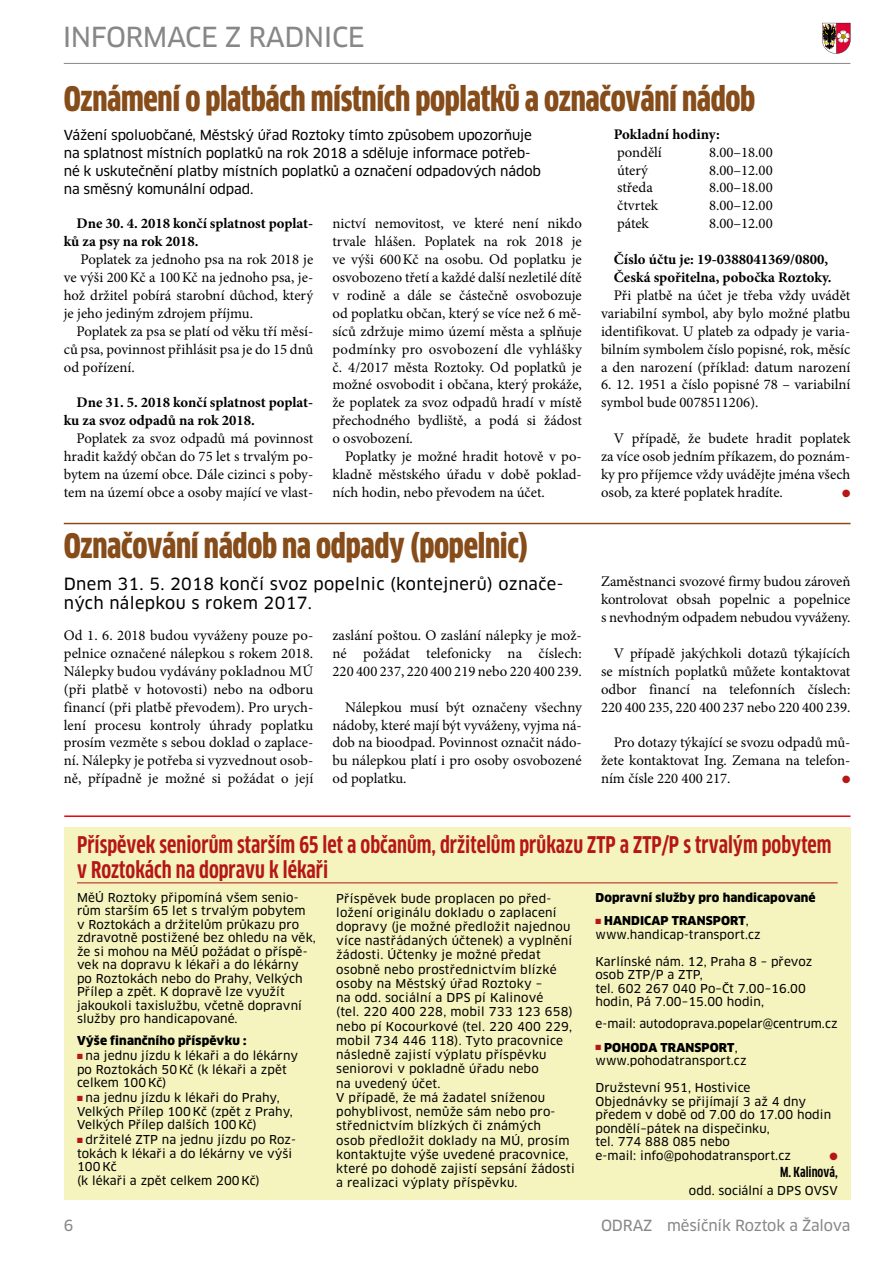
<style>
.page{position:relative;width:893px;height:1263px;background:#fff}
.page>*{position:absolute;margin:0;border:0;box-sizing:border-box;transform-origin:0 0}
.t1{font:900 33px "Clan Cond CELF";letter-spacing:-.01em;color:#864c1a}
.t2{font:27px "Clan CE News";letter-spacing:-.02em;color:#878787}
.t3{font:700 22.5px/25.5px "Clan Cond CELF";color:#b61615}
.t4{font:16.5px/19.8px "Clan CE News";letter-spacing:.02em;color:#000}
.t5{font:15px "Clan CE News";letter-spacing:-.01em;color:#878787}
.t6{font:14.7px/17.9px "Minion Pro";color:#000;text-align:justify}
.t7{font:700 14.7px/17.9px "Minion Pro";color:#000}
.t8{font:13.5px/18px "Clan CE News";letter-spacing:-.01em;color:#000}
.t9{font:700 13.5px "Clan Cond CELF";color:#000}
.t10{font:12px/13.5px "Clan CE News";letter-spacing:.01em;color:#000}
.t11{font:900 12px "Clan CE";letter-spacing:.01em;color:#000}
.t12{font:10.5px "Zapf Dingbats ITC";color:#b61615}
.s1{color:#b61615}
.s2{font-family:"Clan CE News";font-weight:400}
</style>
<div class="page">
<svg style="left:822px;top:23px;width:28px;height:31px"></svg>
<hr style="left:836px;top:23px;width:1px;height:30px;background:#000">
<hr style="left:64px;top:63px;width:786px;height:1px;background:#878787">
<hr style="left:64px;top:523px;width:786px;height:1px;background:#864c1a">
<div style="left:64px;top:827px;width:786px;height:372px;background:#f5f4bf"></div>
<hr style="left:77px;top:882px;width:761px;height:1px;background:#b61615">
<hr style="left:64px;top:815px;width:786px;height:2px;background:#e30613">
<h2 class="t2" style="left:63px;top:20px;width:303px">INFORMACE Z RADNICE</h2>
<h1 class="t1" style="left:64px;top:78px;width:693px">Oznámení o platbách místních poplatků a označování nádob</h1>
<p class="t8" style="left:64px;top:126px;width:479px">Vážení spoluobčané, Městský úřad Roztoky tímto způsobem upozorňuje na splatnost místních poplatků na rok 2018 a sděluje informace potřeb&shy;né k uskutečnění platby místních poplatků a označení odpadových nádob na směsný komunální odpad.</p>
<p class="t7" style="left:64px;top:214px;width:251px;text-indent:13px">Dne 30. 4. 2018 končí splatnost poplat&shy;ků za psy na rok 2018.</p>
<p class="t6" style="left:64px;top:251px;width:251px;text-indent:17px">Poplatek za jednoho psa na rok 2018 je ve výši 200Kč a 100Kč na jednoho psa, je&shy;hož držitel pobírá starobní důchod, který je jeho jediným zdrojem příjmu.</p>
<p class="t6" style="left:64px;top:322px;width:251px;text-indent:13px">Poplatek za psa se platí od věku tří měsí&shy;ců psa, povinnost přihlásit psa je do 15 dnů od pořízení.</p>
<p class="t7" style="left:64px;top:393px;width:251px;text-indent:13px">Dne 31. 5. 2018 končí splatnost poplat&shy;ku za svoz odpadů na rok 2018.</p>
<p class="t6" style="left:64px;top:430px;width:251px;text-indent:13px">Poplatek za svoz odpadů má povinnost hradit každý občan do 75 let s trvalým po&shy;bytem na území obce. Dále cizinci s poby&shy;tem na území obce a osoby mající ve vlast-</p>
<p class="t6" style="left:332px;top:215px;width:251px">nictví nemovitost, ve které není nikdo trvale hlášen. Poplatek na rok 2018 je ve výši 600Kč na osobu. Od poplatku je osvobozeno třetí a každé další nezletilé dítě v rodině a dále se částečně osvobozuje od poplatku občan, který se více než 6 mě&shy;síců zdržuje mimo území města a splňuje podmínky pro osvobození dle vyhlášky č. 4/2017 města Roztoky. Od poplatků je možné osvobodit i občana, který prokáže, že poplatek za svoz odpadů hradí v místě přechodného bydliště, a podá si žádost o osvobození.</p>
<p class="t6" style="left:332px;top:447px;width:251px;text-indent:13px">Poplatky je možné hradit hotově v po&shy;kladně městského úřadu v době poklad&shy;ních hodin, nebo převodem na účet.</p>
<h1 class="t1" style="left:64px;top:526px;width:466px">Označování nádob na odpady (popelnic)</h1>
<p class="t4" style="left:64px;top:574px;width:501px">Dnem 31. 5. 2018 končí svoz popelnic (kontejnerů) označe&shy;ných nálepkou s rokem 2017.</p>
<p class="t6" style="left:64px;top:626px;width:251px">Od 1. 6. 2018 budou vyváženy pouze po&shy;pelnice označené nálepkou s rokem 2018.<br>Nálepky budou vydávány pokladnou MÚ (při platbě v hotovosti) nebo na odboru financí (při platbě převodem). Pro urych&shy;lení procesu kontroly úhrady poplatku prosím vezměte s sebou doklad o zaplace&shy;ní. Nálepky je potřeba si vyzvednout osob&shy;ně, případně je možné si požádat o její</p>
<p class="t6" style="left:332px;top:626px;width:251px">zaslání poštou. O zaslání nálepky je mož&shy;né požádat telefonicky na číslech:<br>220 400 237, 220 400 219 nebo 220 400 239.</p>
<p class="t6" style="left:332px;top:698px;width:251px;text-indent:13px">Nálepkou musí být označeny všechny nádoby, které mají být vyváženy, vyjma ná&shy;dob na bioodpad. Povinnost označit nádo&shy;bu nálepkou platí i pro osoby osvobozené od poplatku.</p>
<p class="t7" style="left:614px;top:125px;width:108px">Pokladní hodiny:</p>
<p class="t6" style="left:617px;top:143px;width:46px">pondělí</p>
<p class="t6" style="left:709px;top:143px;width:65px">8.00–18.00</p>
<p class="t6" style="left:617px;top:161px;width:32px">úterý</p>
<p class="t6" style="left:709px;top:161px;width:65px">8.00–12.00</p>
<p class="t6" style="left:617px;top:179px;width:37px">středa</p>
<p class="t6" style="left:709px;top:179px;width:65px">8.00–18.00</p>
<p class="t6" style="left:617px;top:197px;width:43px">čtvrtek</p>
<p class="t6" style="left:709px;top:197px;width:65px">8.00–12.00</p>
<p class="t6" style="left:617px;top:215px;width:33px">pátek</p>
<p class="t6" style="left:709px;top:215px;width:65px">8.00–12.00</p>
<p class="t7" style="left:614px;top:250px;width:219px">Číslo účtu je: 19-0388041369/0800,<br>Česká spořitelna, pobočka Roztoky.</p>
<p class="t6" style="left:601px;top:286px;width:251px;text-indent:13px">Při platbě na účet je třeba vždy uvádět variabilní symbol, aby bylo možné platbu identifikovat. U plateb za odpady je varia&shy;bilním symbolem číslo popisné, rok, měsíc a den narození (příklad: datum narození</p>
<p class="t6" style="left:601px;top:376px;width:251px">6. 12. 1951 a číslo popisné 78 – variabilní symbol bude 0078511206).</p>
<p class="t6" style="left:601px;top:430px;width:251px;text-indent:13px">V případě, že budete hradit poplatek za více osob jedním příkazem, do poznám&shy;ky pro příjemce vždy uvádějte jména všech osob, za které poplatek hradíte.</p>
<p class="t12" style="left:842px;top:488px;width:10px">●</p>
<p class="t6" style="left:601px;top:573px;width:251px">Zaměstnanci svozové firmy budou zároveň kontrolovat obsah popelnic a popelnice s nevhodným odpadem nebudou vyváženy.</p>
<p class="t6" style="left:601px;top:644px;width:251px;text-indent:13px">V případě jakýchkoli dotazů týkajících se místních poplatků můžete kontaktovat odbor financí na telefonních číslech:<br>220 400 235, 220 400 237 nebo 220 400 239.</p>
<p class="t6" style="left:601px;top:734px;width:251px;text-indent:13px">Pro dotazy týkající se svozu odpadů mů&shy;žete kontaktovat Ing. Zemana na telefon&shy;ním čísle 220 400 217.</p>
<p class="t12" style="left:842px;top:775px;width:10px">●</p>
<h3 class="t3" style="left:77px;top:832px;width:756px">Příspěvek seniorům starším 65 let a občanům, držitelům průkazu ZTP a ZTP/P s trvalým pobytem v Roztokách na dopravu k lékaři</h3>
<p class="t10" style="left:77px;top:891px;width:240px">MěÚ Roztoky připomíná všem senio&shy;rům starším 65 let s trvalým pobytem v Roztokách a držitelům průkazu pro zdravotně postižené bez ohledu na věk, že si mohou na MěÚ požádat o příspě&shy;vek na dopravu k lékaři a do lékárny po Roztokách nebo do Prahy, Velkých Přílep a zpět. K dopravě lze využít jakoukoli taxislužbu, včetně dopravní služby pro handicapované.</p>
<p class="t11" style="left:77px;top:1033px;width:171px">Výše finančního příspěvku :</p>
<p class="t10" style="left:77px;top:1049px;width:223px"><span class="s1">■</span> na jednu jízdu k lékaři a do lékárny po Roztokách 50 Kč (k lékaři a zpět celkem 100 Kč)</p>
<p class="t10" style="left:77px;top:1091px;width:217px"><span class="s1">■</span> na jednu jízdu k lékaři do Prahy,<br>Velkých Přílep 100 Kč (zpět z Prahy,<br>Velkých Přílep dalších 100 Kč)</p>
<p class="t10" style="left:77px;top:1133px;width:220px"><span class="s1">■</span> držitelé ZTP na jednu jízdu po Roz&shy;tokách k lékaři a do lékárny ve výši<br>100 Kč<br>(k lékaři a zpět celkem 200 Kč)</p>
<p class="t10" style="left:336px;top:891px;width:240px;line-height:14.2px">Příspěvek bude proplacen po před&shy;ložení originálu dokladu o zaplacení dopravy (je možné předložit najednou více nastřádaných účtenek) a vyplnění žádosti. Účtenky je možné předat osobně nebo prostřednictvím blízké osoby na Městský úřad Roztoky –<br>na odd. sociální a DPS pí Kalinové<br>(tel. 220 400 228, mobil 733 123 658) nebo pí Kocourkové (tel. 220 400 229, mobil 734 446 118). Tyto pracovnice následně zajistí výplatu příspěvku seniorovi v pokladně úřadu nebo<br>na uvedený účet.<br>V případě, že má žadatel sníženou pohyblivost, nemůže sám nebo pro&shy;střednictvím blízkých či známých<br>osob předložit doklady na MÚ, prosím kontaktujte výše uvedené pracovnice, které po dohodě zajistí sepsání žádosti a realizaci výplaty příspěvku.</p>
<p class="t11" style="left:595px;top:890px;width:222px">Dopravní služby pro handicapované</p>
<p class="t11" style="left:595px;top:913px;width:155px"><span class="s1">■</span> HANDICAP TRANSPORT<span class="s2">,</span></p>
<p class="t10" style="left:595px;top:928px;width:167px">www.handicap-transport.cz</p>
<p class="t10" style="left:595px;top:955px;width:218px">Karlínské nám. 12, Praha 8 – převoz osob ZTP/P a ZTP,<br>tel. 602 267 040 Po–Čt 7.00–16.00 hodin, Pá 7.00–15.00 hodin,</p>
<p class="t10" style="left:595px;top:1017px;width:243px">e-mail: autodoprava.popelar@centrum.cz</p>
<p class="t11" style="left:595px;top:1040px;width:144px"><span class="s1">■</span> POHODA TRANSPORT<span class="s2">,</span></p>
<p class="t10" style="left:595px;top:1054px;width:153px">www.pohodatransport.cz</p>
<p class="t10" style="left:595px;top:1081px;width:237px">Družstevní 951, Hostivice<br>Objednávky se přijímají 3 až 4 dny předem v době od 7.00 do 17.00 hodin pondělí–pátek na dispečinku,<br>tel. 774 888 085 nebo<br>e-mail: info@pohodatransport.cz</p>
<p class="t12" style="left:829px;top:1151px;width:10px">●</p>
<p class="t9" style="left:780px;top:1164px;width:59px">M. Kalinová,</p>
<p class="t10" style="left:689px;top:1184px;width:150px">odd. sociální a DPS OVSV</p>
<p class="t5" style="left:64px;top:1216px;width:11px">6</p>
<p class="t5" style="left:601px;top:1216px;width:251px">ODRAZ měsíčník Roztok a Žalova</p>
</div>
